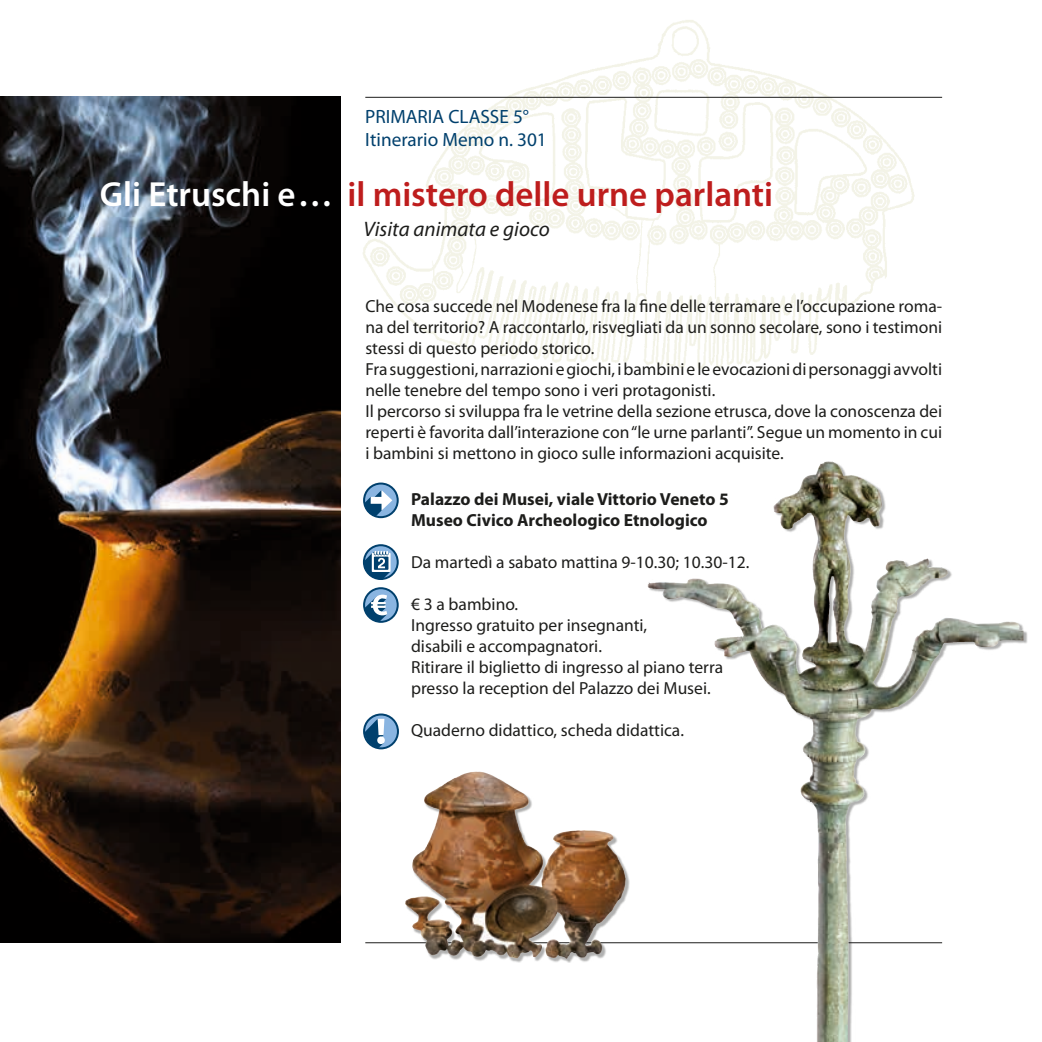
<style>
.page{position:relative;width:1042px;height:1042px;background:#fff}
.page>*{position:absolute;margin:0;border:0;box-sizing:border-box;transform-origin:0 0}
.t1{font:600 35px "Myriad Pro";color:#be1d1d}
.t2{font:italic 21px "Myriad Pro";color:#1d1d1b}
.t3{font:19.25px/23.1px "Myriad Pro";color:#00406d}
.t4{font:17.5px/21px "Myriad Pro";color:#1d1d1b}
.t5{font:700 17.5px/21px "Myriad Pro";color:#1d1d1b}
.s1{color:#fff}
</style>
<div class="page">
<img style="left:363px;top:20px;width:559px;height:349px">
<img style="left:0;top:96px;width:340px;height:847px">
<hr style="left:365px;top:97px;width:577px;height:1px;background:#1d1d1b">
<hr style="left:365px;top:942px;width:577px;height:1px;background:#1d1d1b">
<svg style="left:363px;top:544px;width:36px;height:36px"></svg>
<svg style="left:365px;top:546px;width:32px;height:32px"></svg>
<svg style="left:363px;top:551px;width:27px;height:29px"></svg>
<svg style="left:363px;top:482px;width:36px;height:36px"></svg>
<svg style="left:365px;top:484px;width:32px;height:32px"></svg>
<svg style="left:364px;top:490px;width:28px;height:27px"></svg>
<svg style="left:363px;top:587px;width:36px;height:36px"></svg>
<div style="left:365px;top:589px;width:32px;height:32px;background:#8ab5e1;border-radius:50%"></div>
<svg style="left:364px;top:594px;width:23px;height:28px"></svg>
<div style="left:649px;top:462px;width:378px;height:580px;background:#1d1d1b;opacity:.35"></div>
<img style="left:773px;top:461px;width:59px;height:162px">
<div style="left:406px;top:772px;width:223px;height:190px;background:#1d1d1b;opacity:.35"></div>
<img style="left:434px;top:771px;width:43px;height:19px">
<svg style="left:363px;top:713px;width:36px;height:36px"></svg>
<div style="left:365px;top:715px;width:32px;height:32px;background:#8ab5e1;border-radius:50%"></div>
<svg style="left:364px;top:719px;width:21px;height:29px"></svg>
<p class="t3" style="left:365px;top:105px;width:183px">PRIMARIA CLASSE 5°<br>Itinerario Memo n. 301</p>
<h1 class="t1" style="left:100px;top:172px;width:675px"><span class="s1">Gli Etruschi e …</span> il mistero delle urne parlanti</h1>
<p class="t2" style="left:364px;top:216px;width:188px">Visita animata e gioco</p>
<p class="t4" style="left:365px;top:295px;width:578px">Che cosa succede nel Modenese fra la fine delle terramare e l’occupazione roma&shy;na del territorio? A raccontarlo, risvegliati da un sonno secolare, sono i testimoni stessi di questo periodo storico.<br>Fra suggestioni, narrazioni e giochi, i bambini e le evocazioni di personaggi avvolti nelle tenebre del tempo sono i veri protagonisti.<br>Il percorso si sviluppa fra le vetrine della sezione etrusca, dove la conoscenza dei reperti è favorita dall’interazione con “le urne parlanti”. Segue un momento in cui i bambini si mettono in gioco sulle informazioni acquisite.</p>
<p class="t5" style="left:411px;top:488px;width:319px">Palazzo dei Musei, viale Vittorio Veneto 5<br>Museo Civico Archeologico Etnologico</p>
<p class="t4" style="left:411px;top:551px;width:340px">Da martedì a sabato mattina 9-10.30; 10.30-12.</p>
<p class="t4" style="left:411px;top:593px;width:313px">€ 3 a bambino.<br>Ingresso gratuito per insegnanti,<br>disabili e accompagnatori.<br>Ritirare il biglietto di ingresso al piano terra presso la reception del Palazzo dei Musei.</p>
<p class="t4" style="left:411px;top:719px;width:274px">Quaderno didattico, scheda didattica.</p>
</div>
